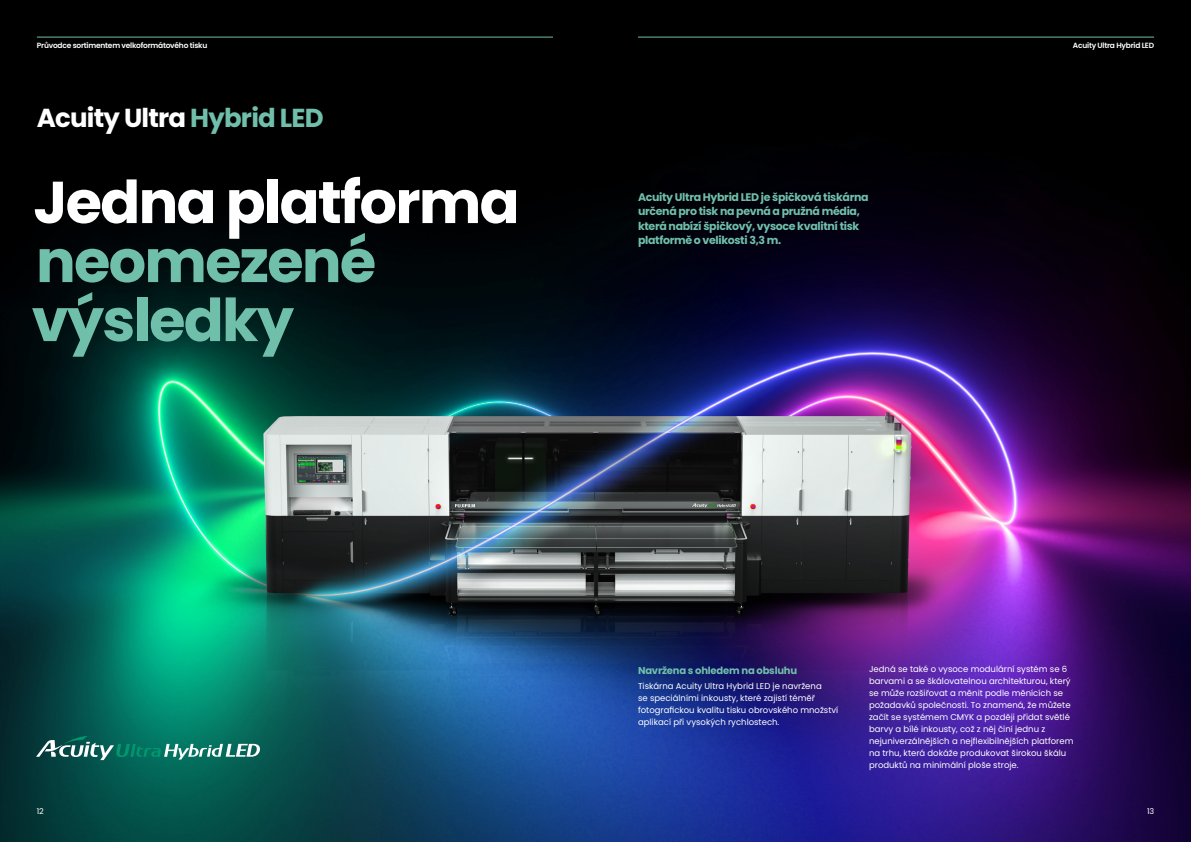
<style>
.page{position:relative;width:1191px;height:842px;background:#fff}
.page>*{position:absolute;margin:0;border:0;box-sizing:border-box;transform-origin:0 0}
.t1{font:700 59px/59px "Poppins";letter-spacing:-.03em;color:#70bfab}
.t2{font:700 26px "Poppins";letter-spacing:-.03em;color:#fff}
.t3{font:700 11px/14px "Poppins";letter-spacing:-.03em;color:#70bfab}
.t4{font:700 10px "Poppins";letter-spacing:-.02em;color:#70bfab}
.t5{font:8.5px/12px "Poppins";color:#fff}
.t6{font:8px "Poppins";color:#fff}
.t7{font:600 7.5px "Poppins";letter-spacing:-.03em;color:#fff}
.s1{color:#70bfab}
.s2{color:#fff}
</style>
<div class="page">
<img style="left:0;top:0;width:1191px;height:842px">
<hr style="left:638px;top:37px;width:516px;height:1px;background:#70bfab">
<hr style="left:37px;top:37px;width:516px;height:1px;background:#70bfab">
<svg style="left:36px;top:736px;width:224px;height:24px;background:#318276"></svg>
<p class="t7" style="left:37px;top:41px;width:172px">Průvodce sortimentem velkoformátového tisku</p>
<p class="t7" style="left:1073px;top:41px;width:83px">Acuity Ultra Hybrid LED</p>
<p class="t2" style="left:37px;top:102px;width:288px">Acuity Ultra <span class="s1">Hybrid LED</span></p>
<p class="t1" style="left:32px;top:173px;width:489px"><span class="s2">Jedna platforma </span>neomezené výsledky</p>
<p class="t3" style="left:638px;top:191px;width:232px">Acuity Ultra Hybrid LED je špičková tiskárna určená pro tisk na pevná a pružná média, která nabízí špičkový, vysoce kvalitní tisk platformě o velikosti 3,3 m.</p>
<p class="t4" style="left:638px;top:665px;width:161px">Navržena s ohledem na obsluhu</p>
<p class="t5" style="left:638px;top:680px;width:202px">Tiskárna Acuity Ultra Hybrid LED je navržena<br>se speciálními inkousty, které zajistí téměř fotografickou kvalitu tisku obrovského množství aplikací při vysokých rychlostech.</p>
<p class="t5" style="left:869px;top:663px;width:206px">Jedná se také o vysoce modulární systém se 6 barvami a se škálovatelnou architekturou, který se může rozšiřovat a měnit podle měnících se požadavků společnosti. To znamená, že můžete začít se systémem CMYK a později přidat světlé barvy a bílé inkousty, což z něj činí jednu z nejuniverzálnějších a nejflexibilnějších platforem na trhu, která dokáže produkovat širokou škálu produktů na minimální ploše stroje.</p>
<p class="t6" style="left:37px;top:806px;width:8px">12</p>
<p class="t6" style="left:1147px;top:806px;width:9px">13</p>
</div>
